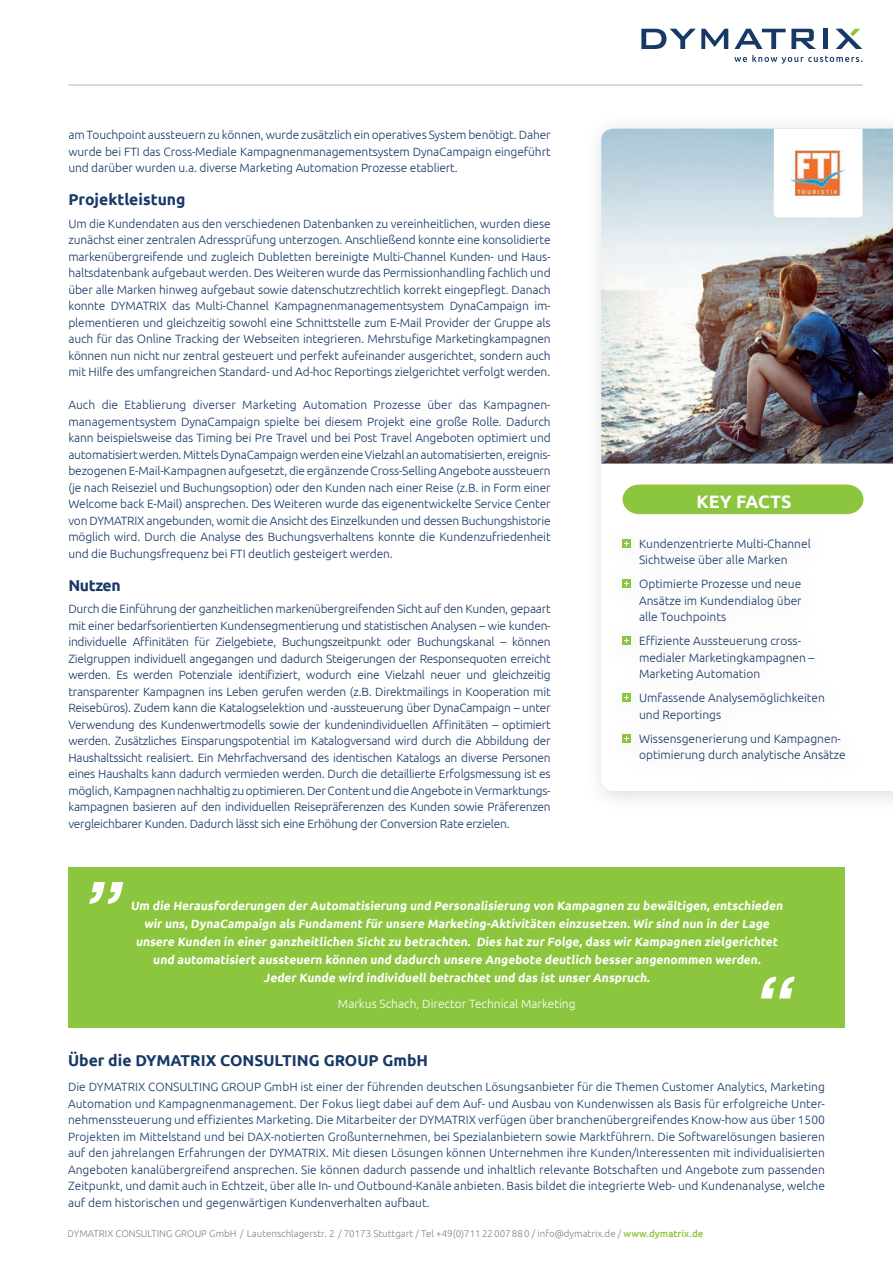
<style>
.page{position:relative;width:893px;height:1263px;background:#fff}
.page>*{position:absolute;margin:0;border:0;box-sizing:border-box;transform-origin:0 0}
.t1{font:700 18px "Ubuntu";color:#fff}
.t2{font:700 15.75px "Ubuntu";color:#183966}
.t3{font:300 12px/16.5px "Ubuntu";color:#183966;text-align:justify}
.t4{font:700 12px/18px "Ubuntu";color:#fff;text-align:center}
.t5{font:300 12px "Ubuntu";color:#fff}
.t6{font:300 9.75px "Ubuntu";color:#808285}
.s1{font-weight:500;color:#8bc63e}
</style>
<div class="page">
<img style="left:620px;top:536px;width:17px;height:217px">
<svg style="left:622px;top:539px;width:9px;height:9px"></svg>
<svg style="left:622px;top:580px;width:9px;height:8px"></svg>
<svg style="left:622px;top:637px;width:9px;height:8px"></svg>
<svg style="left:622px;top:694px;width:9px;height:8px"></svg>
<svg style="left:622px;top:734px;width:9px;height:9px"></svg>
<div style="left:622px;top:484px;width:241px;height:30px;background:#8bc63e"></div>
<img style="left:601px;top:129px;width:292px;height:334px">
<svg style="left:734px;top:55px;width:128px;height:9px"></svg>
<svg style="left:641px;top:29px;width:87px;height:20px"></svg>
<svg style="left:734px;top:29px;width:82px;height:20px"></svg>
<div style="left:823px;top:29px;width:5px;height:20px;background:#183966"></div>
<svg style="left:836px;top:29px;width:26px;height:20px"></svg>
<hr style="left:68px;top:85px;width:794px;height:1px;background:#b2b3b7">
<svg style="left:774px;top:129px;width:88px;height:88px"></svg>
<img style="left:790px;top:150px;width:56px;height:45px">
<div style="left:68px;top:867px;width:777px;height:161px;background:#8bc63e"></div>
<svg style="left:89px;top:882px;width:34px;height:22px"></svg>
<svg style="left:761px;top:976px;width:34px;height:22px"></svg>
<p class="t3" style="left:68px;top:126px;width:484px">am Touchpoint aussteuern zu können, wurde zusätzlich ein operatives System benötigt. Daher wurde bei FTI das Cross-Mediale Kampagnenmanagementsystem DynaCampaign eingeführt und darüber wurden u.a. diverse Marketing Automation Prozesse etabliert.</p>
<h2 class="t2" style="left:68px;top:190px;width:119px">Projektleistung</h2>
<p class="t3" style="left:68px;top:215px;width:484px">Um die Kundendaten aus den verschiedenen Datenbanken zu vereinheitlichen, wurden diese zunächst einer zentralen Adressprüfung unterzogen. Anschließend konnte eine konsolidierte markenübergreifende und zugleich Dubletten bereinigte Multi-Channel Kunden- und Haus&shy;haltsdatenbank aufgebaut werden. Des Weiteren wurde das Permissionhandling fachlich und über alle Marken hinweg aufgebaut sowie datenschutzrechtlich korrekt eingepflegt. Danach konnte DYMATRIX das Multi-Channel Kampagnenmanagementsystem DynaCampaign im&shy;plementieren und gleichzeitig sowohl eine Schnittstelle zum E-Mail Provider der Gruppe als auch für das Online Tracking der Webseiten integrieren. Mehrstufige Marketingkampagnen können nun nicht nur zentral gesteuert und perfekt aufeinander ausgerichtet, sondern auch mit Hilfe des umfangreichen Standard- und Ad-hoc Reportings zielgerichtet verfolgt werden.</p>
<p class="t3" style="left:68px;top:396px;width:484px">Auch die Etablierung diverser Marketing Automation Prozesse über das Kampagnen&shy;managementsystem DynaCampaign spielte bei diesem Projekt eine große Rolle. Dadurch kann beispielsweise das Timing bei Pre Travel und bei Post Travel Angeboten optimiert und automatisiert werden. Mittels DynaCampaign werden eine Vielzahl an automatisierten, ereignis&shy;bezogenen E-Mail-Kampagnen aufgesetzt, die ergänzende Cross-Selling Angebote aussteuern (je nach Reiseziel und Buchungsoption) oder den Kunden nach einer Reise (z.B. in Form einer Welcome back E-Mail) ansprechen. Des Weiteren wurde das eigenentwickelte Service Center von DYMATRIX angebunden, womit die Ansicht des Einzelkunden und dessen Buchungshistorie möglich wird. Durch die Analyse des Buchungsverhaltens konnte die Kundenzufriedenheit und die Buchungsfrequenz bei FTI deutlich gesteigert werden.</p>
<h2 class="t2" style="left:68px;top:575px;width:54px">Nutzen</h2>
<p class="t3" style="left:68px;top:600px;width:484px">Durch die Einführung der ganzheitlichen markenübergreifenden Sicht auf den Kunden, gepaart mit einer bedarfsorientierten Kundensegmentierung und statistischen Analysen – wie kunden&shy;individuelle Affinitäten für Zielgebiete, Buchungszeitpunkt oder Buchungskanal – können Zielgruppen individuell angegangen und dadurch Steigerungen der Responsequoten erreicht werden. Es werden Potenziale identifiziert, wodurch eine Vielzahl neuer und gleichzeitig transparenter Kampagnen ins Leben gerufen werden (z.B. Direktmailings in Kooperation mit Reisebüros). Zudem kann die Katalogselektion und -aussteuerung über DynaCampaign – unter Verwendung des Kundenwertmodells sowie der kundenindividuellen Affinitäten – optimiert werden. Zusätzliches Einsparungspotential im Katalogversand wird durch die Abbildung der Haushaltssicht realisiert. Ein Mehrfachversand des identischen Katalogs an diverse Personen eines Haushalts kann dadurch vermieden werden. Durch die detaillierte Erfolgsmessung ist es möglich, Kampagnen nachhaltig zu optimieren. Der Content und die Angebote in Vermarktungs&shy;kampagnen basieren auf den individuellen Reisepräferenzen des Kunden sowie Präferenzen vergleichbarer Kunden. Dadurch lässt sich eine Erhöhung der Conversion Rate erzielen.</p>
<h1 class="t1" style="left:697px;top:490px;width:97px">KEY FACTS</h1>
<p class="t3" style="left:639px;top:535px;width:173px">Kundenzentrierte Multi-Channel<br>Sichtweise über alle Marken</p>
<p class="t3" style="left:639px;top:575px;width:164px">Optimierte Prozesse und neue Ansätze im Kundendialog über alle Touchpoints</p>
<p class="t3" style="left:639px;top:632px;width:177px;text-align:left">Effiziente Aussteuerung cross&shy;medialer Marketingkampagnen –<br>Marketing Automation</p>
<p class="t3" style="left:639px;top:689px;width:187px">Umfassende Analysemöglichkeiten und Reportings</p>
<p class="t3" style="left:639px;top:730px;width:208px">Wissensgenerierung und Kampagnen&shy;optimierung durch analytische Ansätze</p>
<p class="t4" style="left:131px;top:896px;width:655px">Um die Herausforderungen der Automatisierung und Personalisierung von Kampagnen zu bewältigen, entschieden wir uns, DynaCampaign als Fundament für unsere Marketing-Aktivitäten einzusetzen. Wir sind nun in der Lage unsere Kunden in einer ganzheitlichen Sicht zu betrachten. Dies hat zur Folge, dass wir Kampagnen zielgerichtet und automatisiert aussteuern können und dadurch unsere Angebote deutlich besser angenommen werden.<br>Jeder Kunde wird individuell betrachtet und das ist unser Anspruch.</p>
<p class="t5" style="left:338px;top:996px;width:239px">Markus Schach, Director Technical Marketing</p>
<h2 class="t2" style="left:68px;top:1050px;width:362px">Über die DYMATRIX CONSULTING GROUP GmbH</h2>
<p class="t3" style="left:68px;top:1078px;width:758px">Die DYMATRIX CONSULTING GROUP GmbH ist einer der führenden deutschen Lösungsanbieter für die Themen Customer Analytics, Marketing Automation und Kampagnenmanagement. Der Fokus liegt dabei auf dem Auf- und Ausbau von Kundenwissen als Basis für erfolgreiche Unter&shy;nehmenssteuerung und effizientes Marketing. Die Mitarbeiter der DYMATRIX verfügen über branchenübergreifendes Know-how aus über 1500<br>Projekten im Mittelstand und bei DAX-notierten Großunternehmen, bei Spezialanbietern sowie Marktführern. Die Softwarelösungen basieren auf den jahrelangen Erfahrungen der DYMATRIX. Mit diesen Lösungen können Unternehmen ihre Kunden/Interessenten mit individualisierten Angeboten kanalübergreifend ansprechen. Sie können dadurch passende und inhaltlich relevante Botschaften und Angebote zum passenden Zeitpunkt, und damit auch in Echtzeit, über alle In- und Outbound-Kanäle anbieten. Basis bildet die integrierte Web- und Kundenanalyse, welche auf dem historischen und gegenwärtigen Kundenverhalten aufbaut.</p>
<p class="t6" style="left:67px;top:1227px;width:638px">DYMATRIX CONSULTING GROUP GmbH / Lautenschlagerstr. 2 / 70173 Stuttgart / Tel +49(0)711 22 007 88 0 / info@dymatrix.de / <span class="s1">www.dymatrix.de</span></p>
</div>
